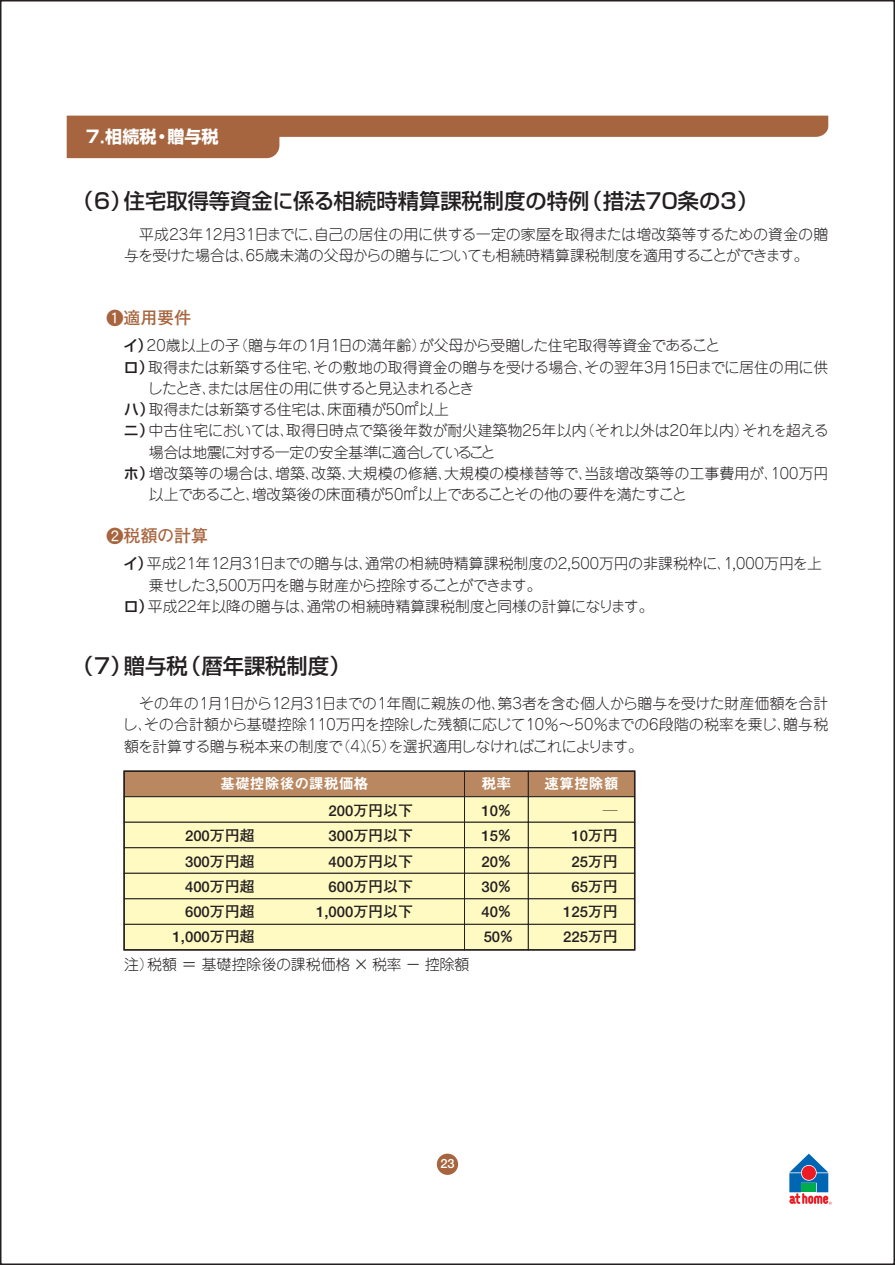
<style>
.page{position:relative;width:895px;height:1265px;background:#fff}
.page>*{position:absolute;margin:0;border:0;box-sizing:border-box;transform-origin:0 0}
.t1{font:500 21.3px "Shin Go";color:#231f20}
.t2{font:700 16.95px "Futo Go B101";color:#a7653f}
.t3{font:700 16.95px "Shin Go";color:#fff}
.t4{font:300 14.85px/21.3px "Jun 101";letter-spacing:-.005em;color:#231f20}
.t5{font:700 14.85px "Futo Go B101";color:#231f20}
.t6{font:300 14.85px "Jun 101";letter-spacing:-.045em;color:#231f20}
.t7{font:14.85px "Midashi Go MB31";color:#fff}
.t8{font:700 12.75px "Futo Go B101";color:#fff}
.s1{font-family:"Heisei Kaku Gothic W5";font-weight:400}
.s2{font-family:"Shin Go";font-weight:500}
</style>
<div class="page">
<div style="left:437px;top:1153px;width:21px;height:21px;background:#a7653f;border-radius:50%"></div>
<svg style="left:67px;top:116px;width:761px;height:42px"></svg>
<div style="left:124px;top:770px;width:341px;height:27px;background:#b98760"></div>
<div style="left:464px;top:770px;width:64px;height:27px;background:#b98760;border:1px solid #231f20"></div>
<div style="left:528px;top:770px;width:107px;height:27px;background:#b98760;border:1px solid #231f20"></div>
<div style="left:124px;top:796px;width:341px;height:26px;background:#fffac1;border:1px solid #231f20"></div>
<div style="left:464px;top:796px;width:64px;height:26px;background:#fffac1;border:1px solid #231f20"></div>
<div style="left:528px;top:796px;width:107px;height:26px;background:#fffac1;border:1px solid #231f20"></div>
<div style="left:124px;top:821px;width:341px;height:27px;background:#fffac1;border:1px solid #231f20"></div>
<div style="left:464px;top:821px;width:64px;height:27px;background:#fffac1;border:1px solid #231f20"></div>
<div style="left:528px;top:821px;width:107px;height:27px;background:#fffac1;border:1px solid #231f20"></div>
<div style="left:124px;top:847px;width:341px;height:26px;background:#fffac1;border:1px solid #231f20"></div>
<div style="left:464px;top:847px;width:64px;height:26px;background:#fffac1;border:1px solid #231f20"></div>
<div style="left:528px;top:847px;width:107px;height:26px;background:#fffac1;border:1px solid #231f20"></div>
<div style="left:124px;top:873px;width:341px;height:26px;background:#fffac1;border:1px solid #231f20"></div>
<div style="left:464px;top:873px;width:64px;height:26px;background:#fffac1;border:1px solid #231f20"></div>
<div style="left:528px;top:873px;width:107px;height:26px;background:#fffac1;border:1px solid #231f20"></div>
<div style="left:124px;top:898px;width:341px;height:26px;background:#fffac1;border:1px solid #231f20"></div>
<div style="left:464px;top:898px;width:64px;height:26px;background:#fffac1;border:1px solid #231f20"></div>
<div style="left:528px;top:898px;width:107px;height:26px;background:#fffac1;border:1px solid #231f20"></div>
<div style="left:124px;top:924px;width:341px;height:26px;background:#fffac1;border:1px solid #231f20"></div>
<div style="left:464px;top:924px;width:64px;height:26px;background:#fffac1;border:1px solid #231f20"></div>
<div style="left:528px;top:924px;width:107px;height:26px;background:#fffac1;border:1px solid #231f20"></div>
<div style="left:123px;top:770px;width:512px;height:180px;border:1px solid #231f20"></div>
<svg style="left:789px;top:1153px;width:42px;height:51px"></svg>
<p class="t3" style="left:86px;top:130px;width:134px">7．相続税・贈与税</p>
<p class="t1" style="left:72px;top:193px;width:687px">（6）住宅取得等資金に係る相続時精算課税制度の特例（措法70条の3）</p>
<p class="t4" style="left:124px;top:225px;width:705px">　平成23年12月31日までに、自己の居住の用に供する一定の家屋を取得または増改築等するための資金の贈与を受けた場合は、65歳未満の父母からの贈与についても相続時精算課税制度を適用することができます。</p>
<p class="t2" style="left:106px;top:311px;width:86px"><span class="s1">❶</span>適用要件</p>
<p class="t4" style="left:124px;top:337px;width:707px"><span class="s2">イ）</span>20歳以上の子（贈与年の1月1日の満年齢）が父母から受贈した住宅取得等資金であること<br><span class="s2">ロ）</span>取得または新築する住宅、その敷地の取得資金の贈与を受ける場合、その翌年3月15日までに居住の用に供　 したとき、または居住の用に供すると見込まれるとき<br><span class="s2">ハ）</span>取得または新築する住宅は、床面積が50㎡以上<br><span class="s2">ニ）</span>中古住宅においては、取得日時点で築後年数が耐火建築物25年以内（それ以外は20年以内）それを超える　 場合は地震に対する一定の安全基準に適合していること<br><span class="s2">ホ）</span>増改築等の場合は、増築、改築、大規模の修繕、大規模の模様替等で、当該増改築等の工事費用が、100万円　 以上であること、増改築後の床面積が50㎡以上であることその他の要件を満たすこと</p>
<p class="t2" style="left:106px;top:529px;width:103px"><span class="s1">❷</span>税額の計算</p>
<p class="t4" style="left:124px;top:555px;width:699px"><span class="s2">イ）</span>平成21年12月31日までの贈与は、通常の相続時精算課税制度の2,500万円の非課税枠に、1,000万円を上　 乗せした3,500万円を贈与財産から控除することができます。<br><span class="s2">ロ）</span>平成22年以降の贈与は、通常の相続時精算課税制度と同様の計算になります。</p>
<p class="t1" style="left:72px;top:658px;width:280px">（7）贈与税（暦年課税制度）</p>
<p class="t4" style="left:124px;top:694px;width:706px;text-align:justify">　その年の1月1日から12月31日までの1年間に親族の他、第3者を含む個人から贈与を受けた財産価額を合計し、その合計額から基礎控除110万円を控除した残額に応じて10％～50％までの6段階の税率を乗じ、贈与税額を計算する贈与税本来の制度で（4）（5）</p>
<p class="t6" style="left:360px;top:740px;width:283px">、 を選択適用しなければこれによります。</p>
<p class="t7" style="left:220px;top:778px;width:150px">基礎控除後の課税価格</p>
<p class="t7" style="left:481px;top:778px;width:31px">税率</p>
<p class="t7" style="left:544px;top:778px;width:76px">速算控除額</p>
<p class="t5" style="left:328px;top:805px;width:86px">200万円以下</p>
<p class="t5" style="left:481px;top:805px;width:32px">10％</p>
<p class="t5" style="left:603px;top:805px;width:16px">―</p>
<p class="t5" style="left:185px;top:830px;width:71px">200万円超</p>
<p class="t5" style="left:328px;top:830px;width:86px">300万円以下</p>
<p class="t5" style="left:481px;top:830px;width:32px">15％</p>
<p class="t5" style="left:571px;top:830px;width:48px">10万円</p>
<p class="t5" style="left:185px;top:855px;width:71px">300万円超</p>
<p class="t5" style="left:328px;top:855px;width:86px">400万円以下</p>
<p class="t5" style="left:481px;top:855px;width:32px">20％</p>
<p class="t5" style="left:571px;top:855px;width:48px">25万円</p>
<p class="t5" style="left:185px;top:880px;width:71px">400万円超</p>
<p class="t5" style="left:328px;top:880px;width:86px">600万円以下</p>
<p class="t5" style="left:481px;top:880px;width:32px">30％</p>
<p class="t5" style="left:571px;top:880px;width:48px">65万円</p>
<p class="t5" style="left:185px;top:905px;width:71px">600万円超</p>
<p class="t5" style="left:316px;top:905px;width:98px">1,000万円以下</p>
<p class="t5" style="left:481px;top:905px;width:32px">40％</p>
<p class="t5" style="left:563px;top:905px;width:56px">125万円</p>
<p class="t5" style="left:173px;top:931px;width:83px">1,000万円超</p>
<p class="t5" style="left:483px;top:931px;width:32px">50％</p>
<p class="t5" style="left:563px;top:931px;width:56px">225万円</p>
<p class="t4" style="left:124px;top:955px;width:347px">注）税額 ＝ 基礎控除後の課税価格 × 税率 － 控除額</p>
<p class="t8" style="left:440px;top:1158px;width:16px">23</p>
</div>
